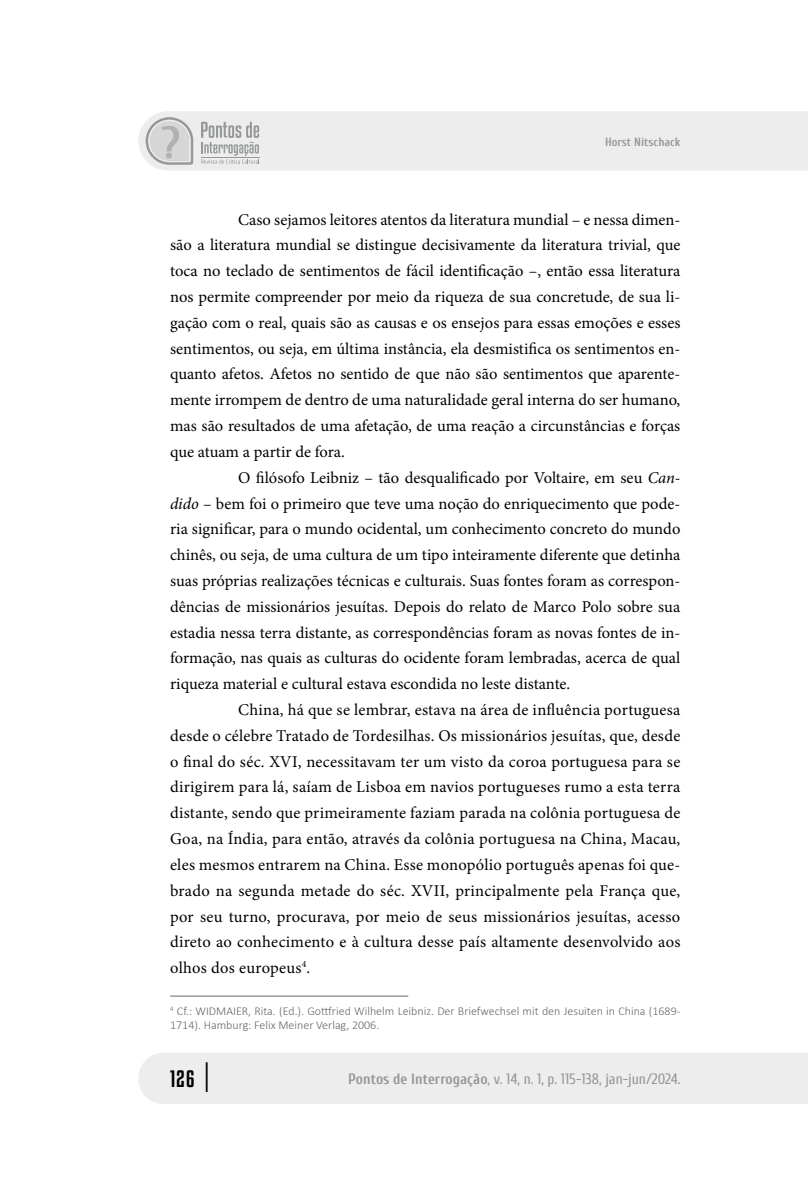
<style>
.page{position:relative;width:808px;height:1178px;background:#fff}
.page>*{position:absolute;margin:0;border:0;box-sizing:border-box;transform-origin:0 0}
.t1{font:21px "Kenyan Coffee Rg";color:#000}
.t2{font:16.5px "Minion Pro";color:#000}
.t3{font:15px "Cuprum";color:#969999}
.t4{font:300 12px/14.4px "Calibri";color:#666}
.t5{font:700 12px "Cuprum";color:#969999}
.s1{font-style:italic}
.s2{font-size:26.85px}
.s3{font-weight:700}
</style>
<div class="page">
<div style="left:138px;top:1053px;width:670px;height:51px;background:#ededed"></div>
<div style="left:138px;top:111px;width:670px;height:59px;background:#ededed"></div>
<svg style="left:201px;top:122px;width:59px;height:42px;background:#ced0d0"></svg>
<hr style="left:201px;top:157px;width:58px;height:1px;background:#969999">
<svg style="left:146px;top:117px;width:47px;height:48px;background:#cecece"></svg>
<hr style="left:170px;top:996px;width:238px;height:1px;background:#666">
<p class="t5" style="left:605px;top:133px;width:77px">Horst Nitschack</p>
<p class="t2" style="left:238px;top:208px;width:444px">Caso sejamos leitores atentos da literatura mundial – e nessa dimen-</p>
<p class="t2" style="left:170px;top:234px;width:512px">são a literatura mundial se distingue decisivamente da literatura trivial, que</p>
<p class="t2" style="left:170px;top:260px;width:512px">toca no teclado de sentimentos de fácil identificação –, então essa literatura</p>
<p class="t2" style="left:170px;top:286px;width:512px">nos permite compreender por meio da riqueza de sua concretude, de sua li-</p>
<p class="t2" style="left:170px;top:311px;width:512px">gação com o real, quais são as causas e os ensejos para essas emoções e esses</p>
<p class="t2" style="left:170px;top:337px;width:512px">sentimentos, ou seja, em última instância, ela desmistifica os sentimentos en-</p>
<p class="t2" style="left:170px;top:363px;width:512px">quanto afetos. Afetos no sentido de que não são sentimentos que aparente-</p>
<p class="t2" style="left:170px;top:389px;width:512px">mente irrompem de dentro de uma naturalidade geral interna do ser humano,</p>
<p class="t2" style="left:170px;top:415px;width:512px">mas são resultados de uma afetação, de uma reação a circunstâncias e forças</p>
<p class="t2" style="left:170px;top:441px;width:176px">que atuam a partir de fora.</p>
<p class="t2" style="left:238px;top:466px;width:444px">O filósofo Leibniz – tão desqualificado por Voltaire, em seu <span class="s1">Can-</span></p>
<p class="t2" style="left:170px;top:492px;width:512px"><span class="s1">dido</span> – bem foi o primeiro que teve uma noção do enriquecimento que pode-</p>
<p class="t2" style="left:170px;top:518px;width:512px">ria significar, para o mundo ocidental, um conhecimento concreto do mundo</p>
<p class="t2" style="left:170px;top:544px;width:512px">chinês, ou seja, de uma cultura de um tipo inteiramente diferente que detinha</p>
<p class="t2" style="left:170px;top:570px;width:512px">suas próprias realizações técnicas e culturais. Suas fontes foram as correspon-</p>
<p class="t2" style="left:170px;top:595px;width:512px">dências de missionários jesuítas. Depois do relato de Marco Polo sobre sua</p>
<p class="t2" style="left:170px;top:621px;width:512px">estadia nessa terra distante, as correspondências foram as novas fontes de in-</p>
<p class="t2" style="left:170px;top:647px;width:512px">formação, nas quais as culturas do ocidente foram lembradas, acerca de qual</p>
<p class="t2" style="left:170px;top:673px;width:402px">riqueza material e cultural estava escondida no leste distante.</p>
<p class="t2" style="left:238px;top:699px;width:444px">China, há que se lembrar, estava na área de influência portuguesa</p>
<p class="t2" style="left:170px;top:724px;width:512px">desde o célebre Tratado de Tordesilhas. Os missionários jesuítas, que, desde</p>
<p class="t2" style="left:170px;top:750px;width:512px">o final do séc. XVI, necessitavam ter um visto da coroa portuguesa para se</p>
<p class="t2" style="left:170px;top:776px;width:512px">dirigirem para lá, saíam de Lisboa em navios portugueses rumo a esta terra</p>
<p class="t2" style="left:170px;top:802px;width:512px">distante, sendo que primeiramente faziam parada na colônia portuguesa de</p>
<p class="t2" style="left:170px;top:828px;width:512px">Goa, na Índia, para então, através da colônia portuguesa na China, Macau,</p>
<p class="t2" style="left:170px;top:853px;width:512px">eles mesmos entrarem na China. Esse monopólio português apenas foi que-</p>
<p class="t2" style="left:170px;top:879px;width:512px">brado na segunda metade do séc. XVII, principalmente pela França que,</p>
<p class="t2" style="left:170px;top:905px;width:512px">por seu turno, procurava, por meio de seus missionários jesuítas, acesso</p>
<p class="t2" style="left:170px;top:931px;width:512px">direto ao conhecimento e à cultura desse país altamente desenvolvido aos</p>
<p class="t2" style="left:170px;top:957px;width:142px">olhos dos europeus<sup>4</sup>.</p>
<p class="t4" style="left:170px;top:1003px;width:512px"><sup>4</sup> Cf.: WIDMAIER, Rita. (Ed.). Gottfried Wilhelm Leibniz. Der Briefwechsel mit den Jesuiten in China (1689-<br>1714). Hamburg: Felix Meiner Verlag, 2006.</p>
<p class="t1" style="left:170px;top:1065px;width:41px">126 <span class="s2">|</span></p>
<p class="t3" style="left:348px;top:1068px;width:334px"><span class="s3">Pontos de Interrogação</span>, v. 14, n. 1, p. 115-138, jan-jun/2024.</p>
</div>
